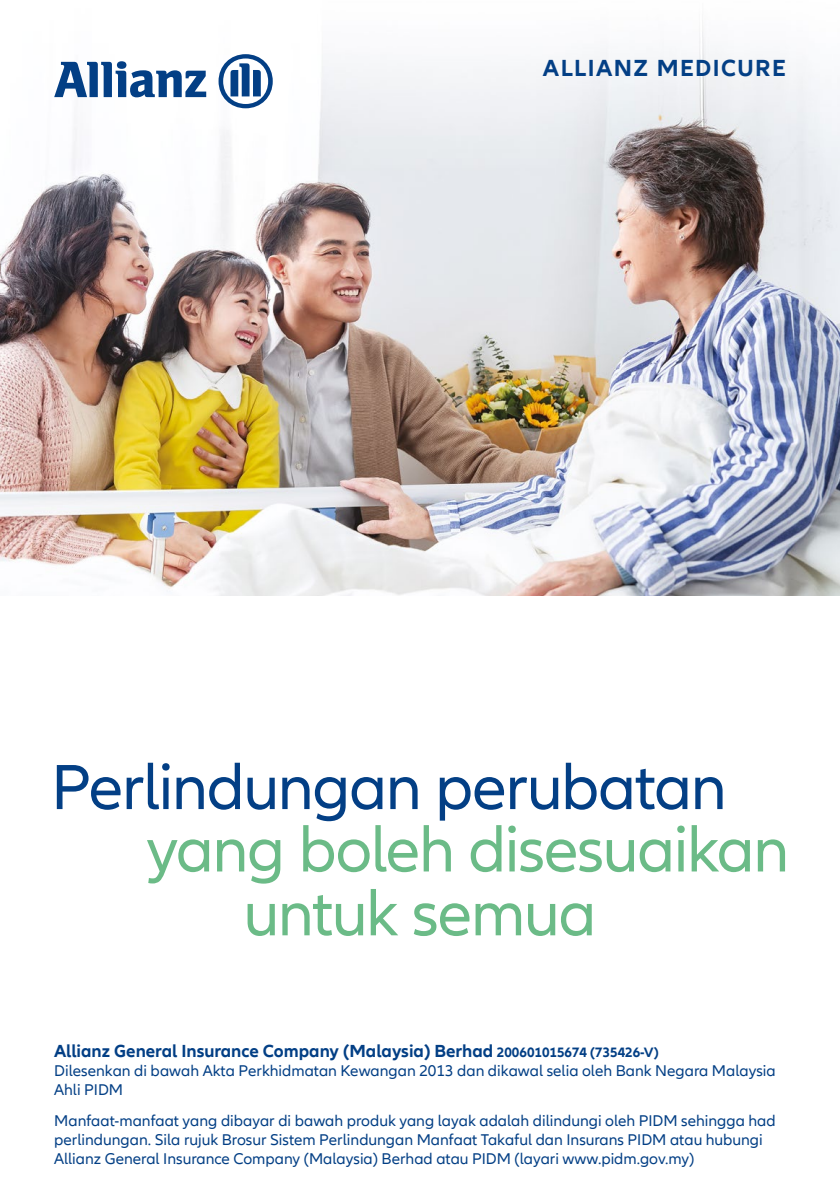
<style>
.page{position:relative;width:840px;height:1191px;background:#fff}
.page>*{position:absolute;margin:0;border:0;box-sizing:border-box;transform-origin:0 0}
.t1{font:66px/63.8px "Allianz Neo";letter-spacing:-.02em;color:#6bbb87}
.t2{font:66px "Allianz Neo";letter-spacing:-.02em;color:#033f85}
.t3{font:700 24px "Allianz Neo";letter-spacing:.06em;color:#033f85}
.t4{font:700 18px "Allianz Neo";color:#033f85}
.t5{font:16px/19.2px "Allianz Neo";color:#033f85}
.s1{font-size:14px}
</style>
<div class="page">
<img style="left:0;top:25px;width:839px;height:570px">
<svg style="left:54px;top:61px;width:152px;height:36px"></svg>
<svg style="left:218px;top:54px;width:54px;height:54px"></svg>
<h2 class="t3" style="left:542px;top:54px;width:244px">ALLIANZ MEDICURE</h2>
<h1 class="t2" style="left:51px;top:749px;width:676px">Perlindungan perubatan</h1>
<h1 class="t1" style="left:243px;top:819px;width:547px;text-indent:-97px">yang boleh disesuaikan untuk semua</h1>
<p class="t4" style="left:54px;top:1040px;width:605px">Allianz General Insurance Company (Malaysia) Berhad <span class="s1">200601015674 (735426-V)</span></p>
<p class="t5" style="left:54px;top:1061px;width:722px">Dilesenkan di bawah Akta Perkhidmatan Kewangan 2013 dan dikawal selia oleh Bank Negara Malaysia<br>Ahli PIDM</p>
<p class="t5" style="left:54px;top:1111px;width:722px">Manfaat-manfaat yang dibayar di bawah produk yang layak adalah dilindungi oleh PIDM sehingga had perlindungan. Sila rujuk Brosur Sistem Perlindungan Manfaat Takaful dan Insurans PIDM atau hubungi<br>Allianz General Insurance Company (Malaysia) Berhad atau PIDM (layari www.pidm.gov.my)</p>
</div>
